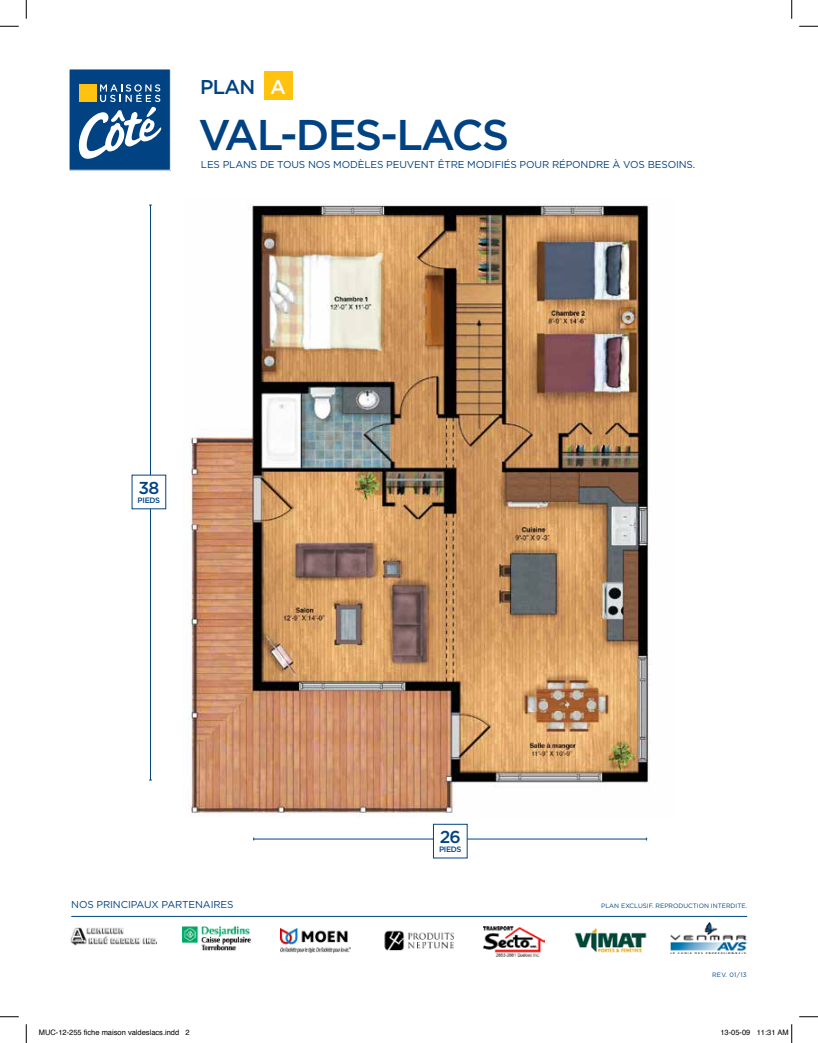
<style>
.page{position:relative;width:818px;height:1043px;background:#fff}
.page>*{position:absolute;margin:0;border:0;box-sizing:border-box;transform-origin:0 0}
.t1{font:500 43px "Gotham";letter-spacing:-.04em;color:#004282}
.t2{font:500 20px "Gotham";color:#004282}
.t3{font:500 17.25px "Gotham";color:#004282}
.t4{font:10px "Gotham";letter-spacing:-.015em;color:#004282}
.t5{font:500 7.75px "Gotham";color:#004282}
.t6{font:7.5px "Helvetica";color:#000}
.t7{font:6.25px "Gotham";letter-spacing:.035em;color:#004282}
.s1{color:#fff}
</style>
<div class="page">
<img style="left:189px;top:203px;width:462px;height:613px">
<hr style="left:71px;top:916px;width:676px;height:1px;background:#004282">
<img style="left:70px;top:927px;width:87px;height:18px">
<img style="left:182px;top:926px;width:69px;height:25px">
<img style="left:280px;top:928px;width:71px;height:24px">
<img style="left:384px;top:930px;width:70px;height:21px">
<img style="left:483px;top:926px;width:62px;height:30px">
<img style="left:574px;top:927px;width:73px;height:26px">
<img style="left:670px;top:922px;width:77px;height:31px">
<div style="left:263px;top:71px;width:29px;height:29px;background:#ffc20e"></div>
<hr style="left:150px;top:205px;width:1px;height:575px;background:#004282">
<hr style="left:254px;top:838px;width:392px;height:1px;background:#004282">
<div style="left:132px;top:475px;width:34px;height:34px;background:#fff"></div>
<div style="left:433px;top:824px;width:34px;height:34px;background:#fff;border:1px solid #004282"></div>
<div style="left:69px;top:69px;width:101px;height:101px;background:#004282"></div>
<svg style="left:78px;top:84px;width:83px;height:75px"></svg>
<svg style="left:0;top:25px;width:19px;height:2px"></svg>
<svg style="left:799px;top:25px;width:19px;height:2px"></svg>
<svg style="left:0;top:1016px;width:19px;height:1px"></svg>
<svg style="left:799px;top:1016px;width:19px;height:1px"></svg>
<svg style="left:25px;top:0;width:2px;height:19px"></svg>
<svg style="left:25px;top:1024px;width:2px;height:18px"></svg>
<svg style="left:791px;top:0;width:1px;height:19px"></svg>
<svg style="left:791px;top:1024px;width:1px;height:18px"></svg>
<h2 class="t2" style="left:200px;top:75px;width:87px">PLAN <span class="s1">A</span></h2>
<h1 class="t1" style="left:198px;top:109px;width:308px">VAL-DES-LACS</h1>
<p class="t4" style="left:201px;top:158px;width:30px">LES PLANS</p>
<p class="t4" style="left:260px;top:158px;width:25px">DE TOUS</p>
<p class="t4" style="left:308px;top:158px;width:8px">NOS</p>
<p class="t4" style="left:333px;top:158px;width:9px">MOD</p>
<p class="t4" style="left:358px;top:158px;width:14px">ÈLES</p>
<p class="t4" style="left:386px;top:158px;width:8px">PEUVENT</p>
<p class="t4" style="left:438px;top:158px;width:14px">ÊTRE</p>
<p class="t4" style="left:467px;top:158px;width:7px">MODIFIÉS</p>
<p class="t4" style="left:519px;top:158px;width:9px">POUR</p>
<p class="t4" style="left:552px;top:158px;width:9px">RÉPONDRE</p>
<p class="t4" style="left:612px;top:158px;width:19px">À VOS</p>
<p class="t4" style="left:647px;top:158px;width:8px">BESOINS</p>
<p class="t4" style="left:692px;top:158px;width:4px">.</p>
<h3 class="t3" style="left:138px;top:477px;width:22px">38</h3>
<p class="t5" style="left:138px;top:495px;width:18px">PIEDS</p>
<h3 class="t3" style="left:439px;top:826px;width:23px">26</h3>
<p class="t5" style="left:439px;top:844px;width:18px">PIEDS</p>
<p class="t4" style="left:71px;top:898px;width:33px">NOS PRINCIPAU</p>
<p class="t4" style="left:151px;top:898px;width:18px">X PARTENAIRES</p>
<p class="t7" style="left:601px;top:901px;width:10px">PLAN</p>
<p class="t7" style="left:621px;top:901px;width:14px">EXCLUSIF</p>
<p class="t7" style="left:652px;top:901px;width:14px">. REPRODUCTION</p>
<p class="t7" style="left:711px;top:901px;width:5px">INTERDITE</p>
<p class="t7" style="left:745px;top:901px;width:3px">.</p>
<p class="t7" style="left:712px;top:970px;width:36px">REV. 01/13</p>
<p class="t6" style="left:39px;top:1027px;width:152px">MUC-12-255 fiche maison valdeslacs.indd 2</p>
<p class="t6" style="left:720px;top:1027px;width:70px">13-05-09 11:31 AM</p>
</div>
